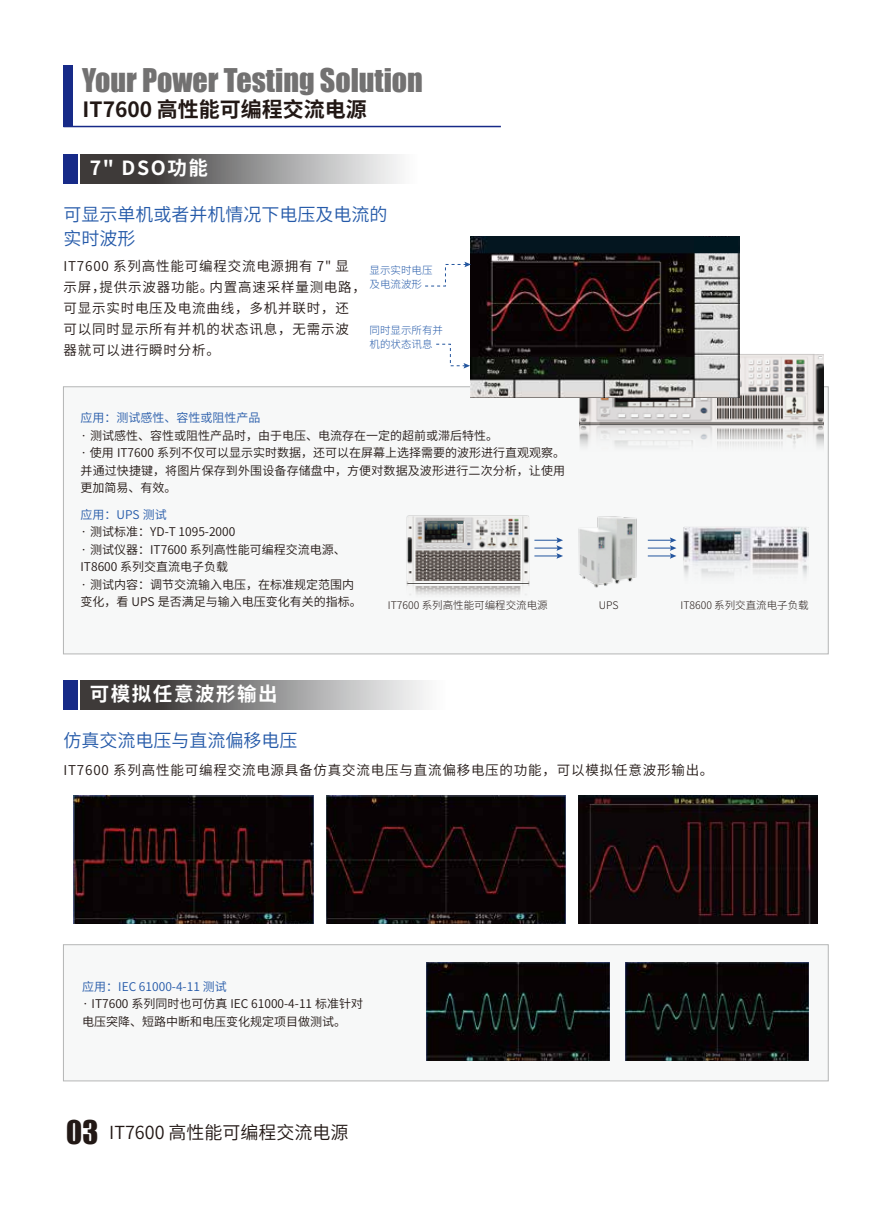
<style>
.page{position:relative;width:893px;height:1212px;background:#fff}
.page>*{position:absolute;margin:0;border:0;box-sizing:border-box;transform-origin:0 0}
.t1{font:30px "Impact";color:#727171}
.t2{font:700 21px "Source Han Sans CN";color:#221815}
.t3{font:700 19.5px "Source Han Sans CN";letter-spacing:.08em;color:#fff}
.t4{font:18px/24.6px "Source Han Sans CN";color:#255aa9}
.t5{font:18px "Source Han Sans CN";color:#221815}
.t6{font:13.5px/21px "Source Han Sans CN";letter-spacing:.06em;color:#221815}
.t7{font:12px/17.4px "Source Han Sans CN";color:#221815}
.t8{font:12px "Source Han Sans CN";color:#255aa9}
.t9{font:300 10.5px "Source Han Sans CN";color:#221815}
.t10{font:300 10.5px/14.4px "Source Han Sans CN";color:#255aa9}
.s1{font-family:"Impact";font-size:30px}
</style>
<div class="page">
<div style="left:63px;top:65px;width:10px;height:62px;background:#172a88"></div>
<hr style="left:63px;top:126px;width:438px;height:1px;background:#172a88">
<div style="left:63px;top:386px;width:765px;height:268px;background:#f7f8f8;border:1px solid #b5b6b6"></div>
<img style="left:579px;top:354px;width:245px;height:93px">
<img style="left:470px;top:236px;width:269px;height:161px">
<div style="left:694px;top:237px;width:43px;height:15px;background:#001720"></div>
<div style="left:63px;top:154px;width:15px;height:30px;background:#172a88"></div>
<svg style="left:80px;top:154px;width:320px;height:30px;background:#888787"></svg>
<img style="left:578px;top:516px;width:59px;height:72px">
<img style="left:406px;top:515px;width:124px;height:80px">
<img style="left:683px;top:527px;width:125px;height:49px">
<svg style="left:534px;top:537px;width:29px;height:22px"></svg>
<svg style="left:648px;top:537px;width:28px;height:22px"></svg>
<svg style="left:425px;top:262px;width:46px;height:25px"></svg>
<svg style="left:436px;top:343px;width:34px;height:25px"></svg>
<div style="left:63px;top:680px;width:15px;height:30px;background:#172a88"></div>
<svg style="left:80px;top:680px;width:346px;height:30px;background:#888686"></svg>
<div style="left:63px;top:944px;width:765px;height:137px;background:#f7f8f8;border:1px solid #b5b6b6"></div>
<img style="left:426px;top:962px;width:184px;height:98px">
<img style="left:625px;top:962px;width:184px;height:98px">
<img style="left:74px;top:796px;width:239px;height:128px">
<img style="left:326px;top:795px;width:239px;height:128px">
<img style="left:579px;top:795px;width:239px;height:128px">
<h1 class="t1" style="left:82px;top:57px;width:342px">Your Power Testing Solution</h1>
<h2 class="t2" style="left:83px;top:98px;width:286px">IT7600 高性能可编程交流电源</h2>
<h3 class="t3" style="left:90px;top:157px;width:120px">7" DSO功能</h3>
<h3 class="t4" style="left:63px;top:202px;width:326px">可显示单机或者并机情况下电压及电流的实时波形</h3>
<p class="t6" style="left:63px;top:255px;width:304px">IT7600 系列高性能可编程交流电源拥有 7" 显<br>示屏，提供示波器功能。内置高速采样量测电路，可显示实时电压及电流曲线，多机并联时，还<br>可以同时显示所有并机的状态讯息，无需示波<br>器就可以进行瞬时分析。</p>
<p class="t10" style="left:370px;top:263px;width:64px">显示实时电压及电流波形</p>
<p class="t10" style="left:370px;top:323px;width:75px">同时显示所有并机的状态讯息</p>
<p class="t8" style="left:81px;top:411px;width:181px">应用：测试感性、容性或阻性产品</p>
<p class="t7" style="left:81px;top:427px;width:486px">· 测试感性、容性或阻性产品时，由于电压、电流存在一定的超前或滞后特性。<br>· 使用 IT7600 系列不仅可以显示实时数据，还可以在屏幕上选择需要的波形进行直观观察。并通过快捷键，将图片保存到外围设备存储盘中，方便对数据及波形进行二次分析，让使用更加简易、有效。</p>
<p class="t8" style="left:81px;top:508px;width:88px">应用：UPS 测试</p>
<p class="t7" style="left:81px;top:524px;width:283px">· 测试标准：YD-T 1095-2000<br>· 测试仪器：IT7600 系列高性能可编程交流电源、<br>IT8600 系列交直流电子负载<br>· 测试内容：调节交流输入电压，在标准规定范围内变化，看 UPS 是否满足与输入电压变化有关的指标。</p>
<p class="t9" style="left:388px;top:599px;width:161px">IT7600 系列高性能可编程交流电源</p>
<p class="t9" style="left:599px;top:599px;width:21px">UPS</p>
<p class="t9" style="left:680px;top:599px;width:130px">IT8600 系列交直流电子负载</p>
<h3 class="t3" style="left:90px;top:683px;width:189px">可模拟任意波形输出</h3>
<h3 class="t4" style="left:63px;top:728px;width:236px">仿真交流电压与直流偏移电压</h3>
<p class="t6" style="left:63px;top:760px;width:651px">IT7600 系列高性能可编程交流电源具备仿真交流电压与直流偏移电压的功能，可以模拟任意波形输出。</p>
<p class="t8" style="left:82px;top:980px;width:146px">应用：IEC 61000-4-11 测试</p>
<p class="t7" style="left:82px;top:995px;width:282px">· IT7600 系列同时也可仿真 IEC 61000-4-11 标准针对电压突降、短路中断和电压变化规定项目做测试。</p>
<h3 class="t5" style="left:66px;top:1123px;width:284px"><span class="s1">03</span> IT7600 高性能可编程交流电源</h3>
</div>
